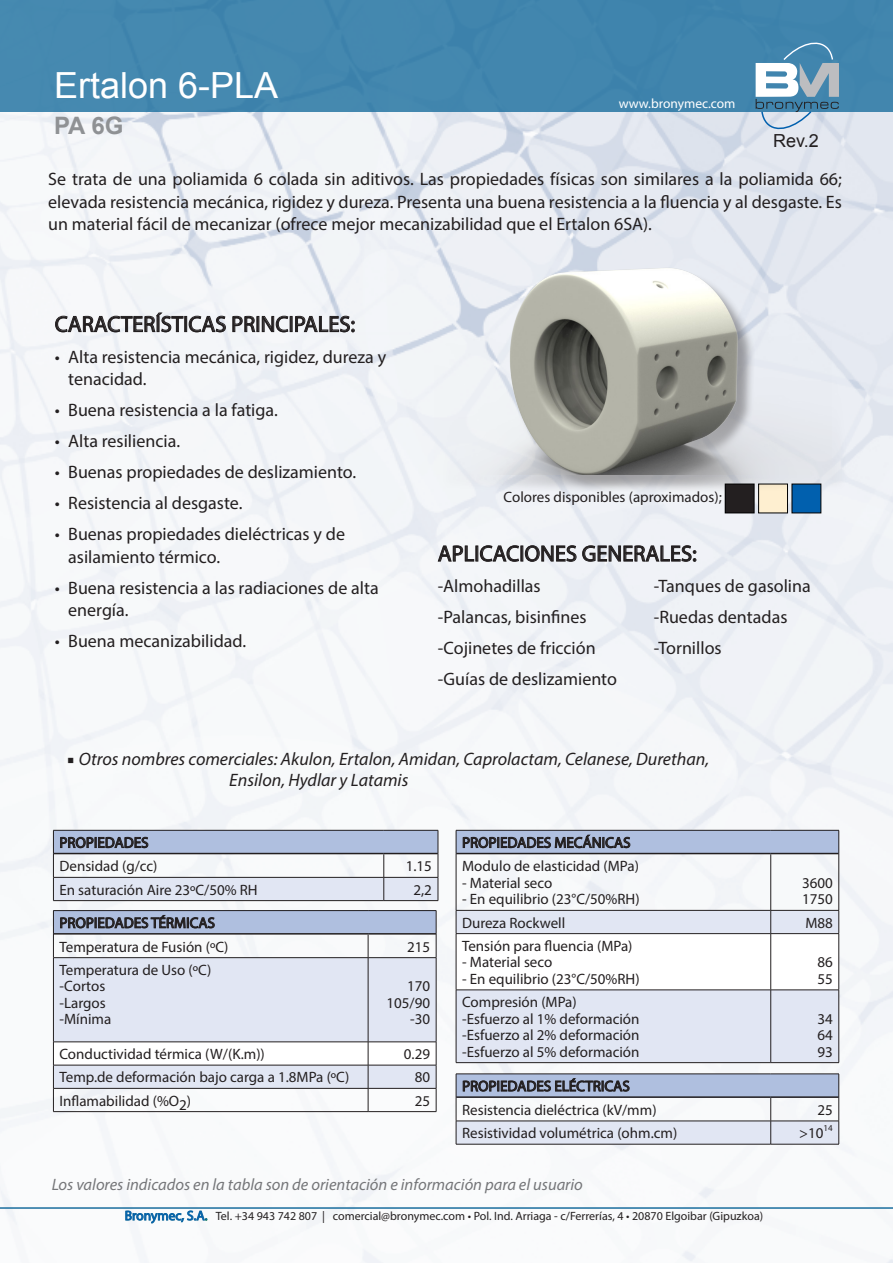
<style>
.page{position:relative;width:893px;height:1263px;background:#fff}
.page>*{position:absolute;margin:0;border:0;box-sizing:border-box;transform-origin:0 0}
.t1{font:36px "Arial";color:#fff}
.t2{font:700 24px "Arial";color:#8f9194}
.t3{font:22.5px "Myriad Pro";color:#231f20}
.t4{font:18px/22.5px "Myriad Pro";color:#231f20}
.t5{font:italic 18px/21.6px "Myriad Pro";color:#231f20}
.t6{font:18px "Arial";color:#231f20}
.t7{font:italic 16.5px "Myriad Pro";color:#757679}
.t8{font:15px "Myriad Pro";color:#231f20}
.t9{font:13.5px "Myriad Pro";color:#fff}
.t10{font:12px "Myriad Pro";color:#231f20}
.t11{font:9px "Myriad Pro";color:#231f20}
.s1{font-family:"Minion Pro"}
.s2{font-size:13.5px;color:#0160ae}
</style>
<div class="page">
<img style="left:0;top:112px;width:893px;height:1151px">
<hr style="left:0;top:1207px;width:893px;height:2px;background:#1a6e9e">
<div style="left:0;top:0;width:893px;height:112px;background:#4286ae"></div>
<svg style="left:756px;top:42px;width:83px;height:91px"></svg>
<svg style="left:125px;top:1207px;width:82px;height:17px"></svg>
<svg style="left:55px;top:311px;width:171px;height:22px"></svg>
<svg style="left:232px;top:315px;width:57px;height:18px"></svg>
<svg style="left:295px;top:311px;width:60px;height:22px"></svg>
<div style="left:725px;top:484px;width:29px;height:29px;background:#231f20"></div>
<div style="left:725px;top:484px;width:29px;height:29px;border:1px solid #000"></div>
<div style="left:758px;top:484px;width:30px;height:29px;background:#feefd0;border:1px solid #000"></div>
<div style="left:792px;top:484px;width:29px;height:29px;background:#0160ae"></div>
<hr style="left:456px;top:1073px;width:315px;height:1px;background:#231f20">
<hr style="left:771px;top:1073px;width:68px;height:1px;background:#231f20">
<hr style="left:456px;top:1144px;width:315px;height:1px;background:#231f20">
<hr style="left:771px;top:1144px;width:68px;height:1px;background:#231f20">
<svg style="left:456px;top:1074px;width:383px;height:70px"></svg>
<div style="left:456px;top:830px;width:383px;height:23px;background:#afbfdf"></div>
<div style="left:457px;top:991px;width:381px;height:71px;background:#e1e6f3"></div>
<hr style="left:456px;top:830px;width:315px;height:1px;background:#231f20">
<svg style="left:456px;top:830px;width:1px;height:23px"></svg>
<hr style="left:771px;top:830px;width:68px;height:1px;background:#231f20">
<svg style="left:838px;top:830px;width:1px;height:23px"></svg>
<hr style="left:456px;top:853px;width:1px;height:57px;background:#231f20">
<hr style="left:770px;top:854px;width:1px;height:56px;background:#231f20">
<hr style="left:838px;top:853px;width:1px;height:57px;background:#231f20">
<svg style="left:456px;top:910px;width:383px;height:80px"></svg>
<hr style="left:456px;top:933px;width:315px;height:1px;background:#231f20">
<hr style="left:456px;top:934px;width:1px;height:56px;background:#231f20">
<hr style="left:771px;top:933px;width:68px;height:1px;background:#231f20">
<hr style="left:770px;top:934px;width:1px;height:56px;background:#231f20">
<hr style="left:838px;top:934px;width:1px;height:56px;background:#231f20">
<hr style="left:456px;top:990px;width:315px;height:1px;background:#231f20">
<hr style="left:456px;top:990px;width:1px;height:72px;background:#231f20">
<hr style="left:771px;top:990px;width:68px;height:1px;background:#231f20">
<hr style="left:770px;top:990px;width:1px;height:72px;background:#231f20">
<hr style="left:838px;top:990px;width:1px;height:72px;background:#231f20">
<hr style="left:456px;top:1062px;width:315px;height:1px;background:#231f20">
<hr style="left:771px;top:1062px;width:68px;height:1px;background:#231f20">
<hr style="left:456px;top:853px;width:315px;height:1px;background:#231f20">
<hr style="left:771px;top:853px;width:68px;height:1px;background:#231f20">
<svg style="left:463px;top:834px;width:167px;height:15px"></svg>
<svg style="left:437px;top:540px;width:259px;height:23px"></svg>
<div style="left:439px;top:271px;width:410px;height:222px;background:#231f20;opacity:.4"></div>
<img style="left:435px;top:238px;width:396px;height:236px">
<svg style="left:53px;top:830px;width:386px;height:71px"></svg>
<div style="left:53px;top:910px;width:383px;height:24px;background:#afbfdf"></div>
<div style="left:54px;top:958px;width:382px;height:83px;background:#e1e6f3"></div>
<hr style="left:53px;top:910px;width:315px;height:1px;background:#231f20">
<hr style="left:368px;top:910px;width:68px;height:1px;background:#231f20">
<svg style="left:53px;top:911px;width:1px;height:46px"></svg>
<svg style="left:368px;top:934px;width:1px;height:23px"></svg>
<svg style="left:436px;top:911px;width:1px;height:46px"></svg>
<hr style="left:53px;top:957px;width:315px;height:1px;background:#231f20">
<hr style="left:53px;top:958px;width:1px;height:84px;background:#231f20">
<hr style="left:368px;top:957px;width:68px;height:1px;background:#231f20">
<hr style="left:368px;top:958px;width:1px;height:84px;background:#231f20">
<hr style="left:436px;top:958px;width:1px;height:84px;background:#231f20">
<hr style="left:53px;top:1041px;width:315px;height:1px;background:#231f20">
<hr style="left:368px;top:1041px;width:68px;height:1px;background:#231f20">
<svg style="left:53px;top:1042px;width:384px;height:69px"></svg>
<hr style="left:53px;top:1111px;width:315px;height:1px;background:#231f20">
<hr style="left:368px;top:1111px;width:68px;height:1px;background:#231f20">
<hr style="left:54px;top:933px;width:314px;height:1px;background:#231f20">
<hr style="left:368px;top:933px;width:68px;height:1px;background:#231f20">
<svg style="left:60px;top:914px;width:155px;height:15px"></svg>
<p class="t1" style="left:54px;top:62px;width:226px">Ertalon 6-PLA</p>
<p class="t2" style="left:54px;top:110px;width:71px">PA 6G</p>
<p class="t9" style="left:619px;top:95px;width:118px">www.bronymec.com</p>
<p class="t6" style="left:773px;top:128px;width:47px">Rev.2</p>
<p class="t4" style="left:48px;top:168px;width:795px;text-align:justify">Se trata de una poliamida 6 colada sin aditivos. Las propiedades físicas son similares a la poliamida 66; elevada resistencia mecánica, rigidez y dureza. Presenta una buena resistencia a la fluencia y al desgaste. Es un material fácil de mecanizar (ofrece mejor mecanizabilidad que el Ertalon 6SA).</p>
<p class="t3" style="left:55px;top:310px;width:302px">CARACTERÍSTICAS PRINCIPALES:</p>
<p class="t4" style="left:68px;top:345px;width:319px;text-indent:-14px">• Alta resistencia mecánica, rigidez, dureza y tenacidad.</p>
<p class="t4" style="left:55px;top:399px;width:225px">• Buena resistencia a la fatiga.</p>
<p class="t4" style="left:55px;top:430px;width:127px">• Alta resiliencia.</p>
<p class="t4" style="left:55px;top:461px;width:303px">• Buenas propiedades de deslizamiento.</p>
<p class="t4" style="left:55px;top:492px;width:189px">• Resistencia al desgaste.</p>
<p class="t4" style="left:68px;top:523px;width:278px;text-indent:-14px">• Buenas propiedades dieléctricas y de asilamiento térmico.</p>
<p class="t4" style="left:68px;top:576px;width:312px;text-indent:-14px">• Buena resistencia a las radiaciones de alta energía.</p>
<p class="t4" style="left:55px;top:630px;width:193px">• Buena mecanizabilidad.</p>
<p class="t8" style="left:504px;top:488px;width:220px">Colores disponibles (aproximados);</p>
<p class="t3" style="left:438px;top:540px;width:260px">APLICACIONES GENERALES:</p>
<p class="t4" style="left:438px;top:575px;width:104px">-Almohadillas</p>
<p class="t4" style="left:654px;top:575px;width:158px">-Tanques de gasolina</p>
<p class="t4" style="left:438px;top:606px;width:150px">-Palancas, bisinfines</p>
<p class="t4" style="left:654px;top:606px;width:135px">-Ruedas dentadas</p>
<p class="t4" style="left:438px;top:637px;width:159px">-Cojinetes de fricción</p>
<p class="t4" style="left:654px;top:637px;width:69px">-Tornillos</p>
<p class="t4" style="left:438px;top:668px;width:181px">-Guías de deslizamiento</p>
<p class="t5" style="left:229px;top:748px;width:481px;text-indent:-162px"><span class="s1">■</span> Otros nombres comerciales: Akulon, Ertalon, Amidan, Caprolactam, Celanese, Durethan,<br>Ensilon, Hydlar y Latamis</p>
<p class="t8" style="left:59px;top:833px;width:91px">PROPIEDADES</p>
<p class="t8" style="left:59px;top:857px;width:100px">Densidad (g/cc)</p>
<p class="t8" style="left:406px;top:857px;width:28px">1.15</p>
<p class="t8" style="left:59px;top:880px;width:200px">En saturación Aire 23ºC/50% RH</p>
<p class="t8" style="left:413px;top:880px;width:20px">2,2</p>
<p class="t8" style="left:59px;top:913px;width:157px">PROPIEDADES TÉRMICAS</p>
<p class="t8" style="left:59px;top:937px;width:171px">Temperatura de Fusión (ºC)</p>
<p class="t8" style="left:407px;top:937px;width:25px">215</p>
<p class="t8" style="left:59px;top:961px;width:153px">Temperatura de Uso (ºC)</p>
<p class="t8" style="left:59px;top:977px;width:47px">-Cortos</p>
<p class="t8" style="left:59px;top:994px;width:48px">-Largos</p>
<p class="t8" style="left:59px;top:1010px;width:53px">-Mínima</p>
<p class="t8" style="left:407px;top:977px;width:25px">170</p>
<p class="t8" style="left:386px;top:994px;width:45px">105/90</p>
<p class="t8" style="left:410px;top:1010px;width:21px">-30</p>
<p class="t8" style="left:59px;top:1045px;width:207px">Conductividad térmica (W/(K.m))</p>
<p class="t8" style="left:404px;top:1045px;width:28px">0.29</p>
<p class="t8" style="left:59px;top:1068px;width:292px">Temp.de deformación bajo carga a 1.8MPa (ºC)</p>
<p class="t8" style="left:415px;top:1068px;width:17px">80</p>
<p class="t8" style="left:59px;top:1091px;width:133px">Inflamabilidad (%O2)</p>
<p class="t8" style="left:415px;top:1091px;width:17px">25</p>
<p class="t8" style="left:462px;top:833px;width:170px">PROPIEDADES MECÁNICAS</p>
<p class="t8" style="left:462px;top:857px;width:178px">Modulo de elasticidad (MPa)</p>
<p class="t8" style="left:462px;top:873px;width:92px">- Material seco</p>
<p class="t8" style="left:462px;top:890px;width:179px">- En equilibrio (23°C/50%RH)</p>
<p class="t8" style="left:802px;top:873px;width:32px">3600</p>
<p class="t8" style="left:802px;top:890px;width:32px">1750</p>
<p class="t8" style="left:462px;top:913px;width:105px">Dureza Rockwell</p>
<p class="t8" style="left:805px;top:913px;width:29px">M88</p>
<p class="t8" style="left:462px;top:936px;width:172px">Tensión para fluencia (MPa)</p>
<p class="t8" style="left:462px;top:953px;width:92px">- Material seco</p>
<p class="t8" style="left:462px;top:969px;width:179px">- En equilibrio (23°C/50%RH)</p>
<p class="t8" style="left:817px;top:953px;width:17px">86</p>
<p class="t8" style="left:817px;top:969px;width:17px">55</p>
<p class="t8" style="left:462px;top:993px;width:116px">Compresión (MPa)</p>
<p class="t8" style="left:462px;top:1009px;width:179px">-Esfuerzo al 1% deformación</p>
<p class="t8" style="left:462px;top:1026px;width:179px">-Esfuerzo al 2% deformación</p>
<p class="t8" style="left:462px;top:1042px;width:179px">-Esfuerzo al 5% deformación</p>
<p class="t8" style="left:817px;top:1009px;width:17px">34</p>
<p class="t8" style="left:817px;top:1026px;width:17px">64</p>
<p class="t8" style="left:817px;top:1042px;width:17px">93</p>
<p class="t8" style="left:462px;top:1077px;width:169px">PROPIEDADES ELÉCTRICAS</p>
<p class="t8" style="left:462px;top:1101px;width:196px">Resistencia dieléctrica (kV/mm)</p>
<p class="t8" style="left:817px;top:1101px;width:17px">25</p>
<p class="t8" style="left:462px;top:1124px;width:217px">Resistividad volumétrica (ohm.cm)</p>
<p class="t8" style="left:799px;top:1124px;width:26px">&gt;10</p>
<p class="t11" style="left:823px;top:1122px;width:11px">14</p>
<p class="t7" style="left:52px;top:1174px;width:533px">Los valores indicados en la tabla son de orientación e información para el usuario</p>
<p class="t10" style="left:125px;top:1209px;width:640px"><span class="s2">Bronymec, S.A.</span> Tel. +34 943 742 807 | comercial@bronymec.com • Pol. Ind. Arriaga - c/Ferrerías, 4 • 20870 Elgoibar (Gipuzkoa)</p>
</div>
